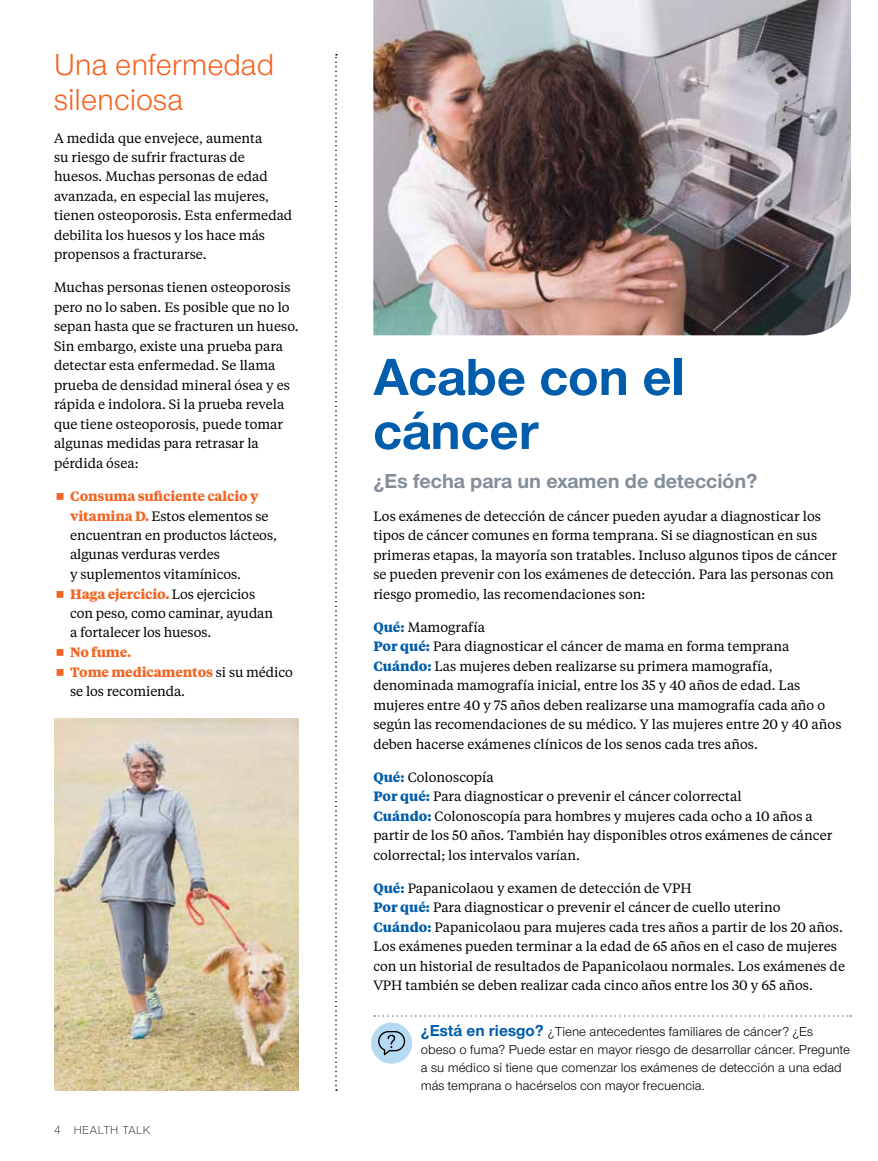
<style>
.page{position:relative;width:878px;height:1161px;background:#fff}
.page>*{position:absolute;margin:0;border:0;box-sizing:border-box;transform-origin:0 0}
.t1{font:700 54px/54px "UHC Sans";color:#005dac}
.t2{font:31.5px/34.5px "UHC Sans";color:#f26522}
.t3{font:700 21px "UHC Sans";color:#838e98}
.t4{font:13.5px/19.5px "UHC Serif Text";color:#000}
.t5{font:13.5px/18px "UHC Sans";color:#000}
.t6{font:300 12px "UHC Sans";letter-spacing:.04em;color:#000}
.s1{font-weight:700;color:#f26522}
.s2{font-weight:700;color:#005dac}
.s3{font-weight:700;font-size:16.5px;color:#005dac}
</style>
<div class="page">
<svg style="left:374px;top:1015px;width:477px;height:2px"></svg>
<div style="left:371px;top:1023px;width:41px;height:41px;background:#b7daf3;border-radius:50%"></div>
<svg style="left:378px;top:1031px;width:27px;height:24px"></svg>
<img style="left:373px;top:0;width:477px;height:335px">
<svg style="left:335px;top:54px;width:2px;height:1037px"></svg>
<img style="left:54px;top:719px;width:244px;height:372px">
<h2 class="t2" style="left:54px;top:46px;width:222px">Una enfermedad silenciosa</h2>
<p class="t4" style="left:54px;top:127px;width:240px">A medida que envejece, aumenta<br>su riesgo de sufrir fracturas de huesos. Muchas personas de edad avanzada, en especial las mujeres, tienen osteoporosis. Esta enfermedad debilita los huesos y los hace más propensos a fracturarse.</p>
<p class="t4" style="left:54px;top:277px;width:246px">Muchas personas tienen osteoporosis pero no lo saben. Es posible que no lo sepan hasta que se fracturen un hueso.<br>Sin embargo, existe una prueba para detectar esta enfermedad. Se llama prueba de densidad mineral ósea y es rápida e indolora. Si la prueba revela que tiene osteoporosis, puede tomar algunas medidas para retrasar la pérdida ósea:</p>
<p class="t4" style="left:70px;top:486px;width:208px"><span class="s1">Consuma suficiente calcio y vitamina D.</span> Estos elementos se encuentran en productos lácteos, algunas verduras verdes<br>y suplementos vitamínicos.<br><span class="s1">Haga ejercicio.</span> Los ejercicios con peso, como caminar, ayudan a fortalecer los huesos.</p>
<p class="t4" style="left:70px;top:642px;width:224px"><span class="s1">No fume.<br>Tome medicamentos</span> si su médico se los recomienda.</p>
<p class="t6" style="left:54px;top:1122px;width:98px">4 HEALTH TALK</p>
<h1 class="t1" style="left:373px;top:348px;width:313px">Acabe con el cáncer</h1>
<h3 class="t3" style="left:373px;top:467px;width:386px">¿Es fecha para un examen de detección?</h3>
<p class="t4" style="left:373px;top:506px;width:465px">Los exámenes de detección de cáncer pueden ayudar a diagnosticar los tipos de cáncer comunes en forma temprana. Si se diagnostican en sus primeras etapas, la mayoría son tratables. Incluso algunos tipos de cáncer se pueden prevenir con los exámenes de detección. Para las personas con riesgo promedio, las recomendaciones son:</p>
<p class="t4" style="left:373px;top:617px;width:469px"><span class="s2">Qué:</span> Mamografía<br><span class="s2">Por qué:</span> Para diagnosticar el cáncer de mama en forma temprana <span class="s2">Cuándo:</span> Las mujeres deben realizarse su primera mamografía, denominada mamografía inicial, entre los 35 y 40 años de edad. Las mujeres entre 40 y 75 años deben realizarse una mamografía cada año o según las recomendaciones de su médico. Y las mujeres entre 20 y 40 años deben hacerse exámenes clínicos de los senos cada tres años.</p>
<p class="t4" style="left:373px;top:766px;width:460px"><span class="s2">Qué:</span> Colonoscopía<br><span class="s2">Por qué:</span> Para diagnosticar o prevenir el cáncer colorrectal<br><span class="s2">Cuándo:</span> Colonoscopía para hombres y mujeres cada ocho a 10 años a partir de los 50 años. También hay disponibles otros exámenes de cáncer colorrectal; los intervalos varían.</p>
<p class="t4" style="left:373px;top:877px;width:473px"><span class="s2">Qué:</span> Papanicolaou y examen de detección de VPH<br><span class="s2">Por qué:</span> Para diagnosticar o prevenir el cáncer de cuello uterino<br><span class="s2">Cuándo:</span> Papanicolaou para mujeres cada tres años a partir de los 20 años.<br>Los exámenes pueden terminar a la edad de 65 años en el caso de mujeres con un historial de resultados de Papanicolaou normales. Los exámenes de VPH también se deben realizar cada cinco años entre los 30 y 65 años.</p>
<p class="t5" style="left:421px;top:1022px;width:431px"><span class="s3">¿Está en riesgo?</span> ¿Tiene antecedentes familiares de cáncer? ¿Es obeso o fuma? Puede estar en mayor riesgo de desarrollar cáncer. Pregunte a su médico si tiene que comenzar los exámenes de detección a una edad más temprana o hacérselos con mayor frecuencia.</p>
</div>
